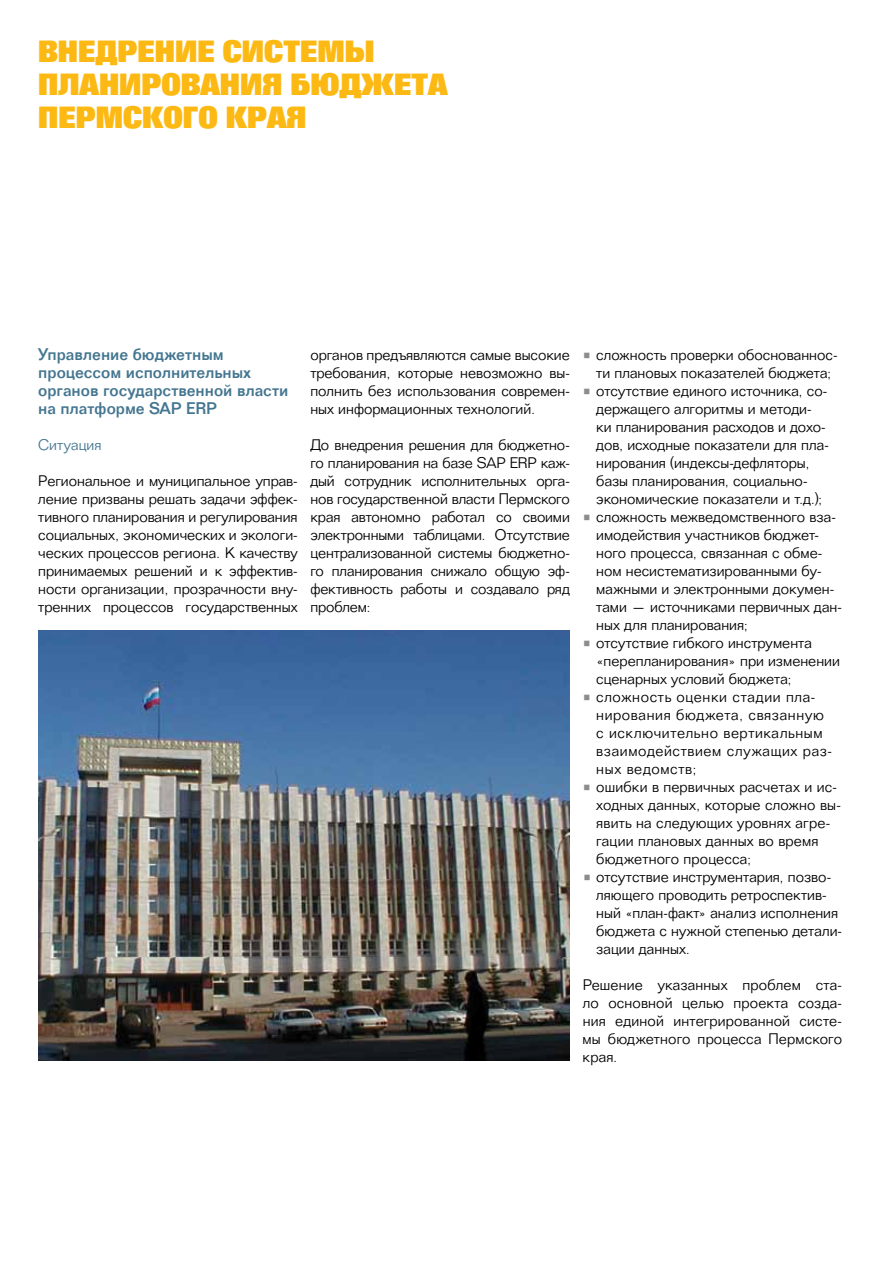
<style>
.page{position:relative;width:893px;height:1263px;background:#fff}
.page>*{position:absolute;margin:0;border:0;box-sizing:border-box;transform-origin:0 0}
.t1{font:30px/33px "SAP Sans 2007 Extra Bold Cond";color:#fdb913}
.t2{font:500 16.5px/18px "SAP Sans 2007";color:#447690}
.t3{font:300 15px/18px "SAP Sans 2007";color:#000}
.t4{font:300 15px/18px "SAP Sans 2007";letter-spacing:.04em;color:#000}
.t5{font:300 15px "SAP Sans 2007";letter-spacing:.005em;color:#447690}
.s1{color:#8a8c8e}
</style>
<div class="page">
<img style="left:38px;top:630px;width:532px;height:431px">
<h1 class="t1" style="left:38px;top:35px;width:411px">ВНЕДРЕНИЕ СИСТЕМЫ<br>ПЛАНИРОВАНИЯ БЮДЖЕТА<br>ПЕРМСКОГО КРАЯ</h1>
<p class="t2" style="left:38px;top:346px;width:252px">Управление бюджетным процессом исполнительных органов государственной власти на платформе SAP ERP</p>
<p class="t5" style="left:38px;top:436px;width:65px">Ситуация</p>
<p class="t3" style="left:38px;top:472px;width:261px;text-align:justify">Региональное и муниципальное управ&shy;ление призваны решать задачи эффек&shy;тивного планирования и регулирования социальных, экономических и экологи&shy;ческих процессов региона. К качеству принимаемых решений и к эффектив&shy;ности организации, прозрачности вну&shy;тренних процессов государственных</p>
<p class="t3" style="left:310px;top:346px;width:261px;text-align:justify">органов предъявляются самые высокие требования, которые невозможно вы&shy;полнить без использования современ&shy;ных информационных технологий.</p>
<p class="t3" style="left:310px;top:436px;width:261px;text-align:justify">До внедрения решения для бюджетно&shy;го планирования на базе SAP ERP каж&shy;дый сотрудник исполнительных орга&shy;нов государственной власти Пермского края автономно работал со своими электронными таблицами. Отсутствие централизованной системы бюджетно&shy;го планирования снижало общую эф&shy;фективность работы и создавало ряд проблем:</p>
<p class="t3" style="left:583px;top:346px;width:255px;text-align:center"><span class="s1">•</span> сложность проверки обоснованнос&shy;ти плановых показателей бюджета;</p>
<p class="t3" style="left:596px;top:382px;width:234px;text-indent:-14px"><span class="s1">•</span> отсутствие единого источника, со&shy;держащего алгоритмы и методи&shy;ки планирования расходов и дохо&shy;дов, исходные показатели для пла&shy;нирования (индексы-дефляторы, базы планирования, социально&shy;экономические показатели и т.д.);</p>
<p class="t3" style="left:596px;top:508px;width:247px;text-indent:-14px"><span class="s1">•</span> сложность межведомственного вза&shy;имодействия участников бюджет&shy;ного процесса, связанная с обме&shy;ном несистематизированными бу&shy;мажными и электронными докумен&shy;тами — источниками первичных дан&shy;ных для планирования;</p>
<p class="t3" style="left:596px;top:634px;width:245px;text-indent:-14px"><span class="s1">•</span> отсутствие гибкого инструмента «перепланирования» при изменении сценарных условий бюджета;</p>
<p class="t4" style="left:596px;top:688px;width:237px;text-indent:-14px"><span class="s1">•</span> сложность оценки стадии пла&shy;нирования бюджета, связанную с исключительно вертикальным взаимодействием служащих раз&shy;ных ведомств;</p>
<p class="t3" style="left:596px;top:778px;width:246px;text-indent:-14px"><span class="s1">•</span> ошибки в первичных расчетах и ис&shy;ходных данных, которые сложно вы&shy;явить на следующих уровнях агре&shy;гации плановых данных во время бюджетного процесса;</p>
<p class="t3" style="left:596px;top:868px;width:247px;text-indent:-14px"><span class="s1">•</span> отсутствие инструментария, позво&shy;ляющего проводить ретроспектив&shy;ный «план-факт» анализ исполнения бюджета с нужной степенью детали&shy;зации данных.</p>
<p class="t3" style="left:583px;top:976px;width:261px;text-align:justify">Решение указанных проблем ста&shy;ло основной целью проекта созда&shy;ния единой интегрированной систе&shy;мы бюджетного процесса Пермского края.</p>
</div>
